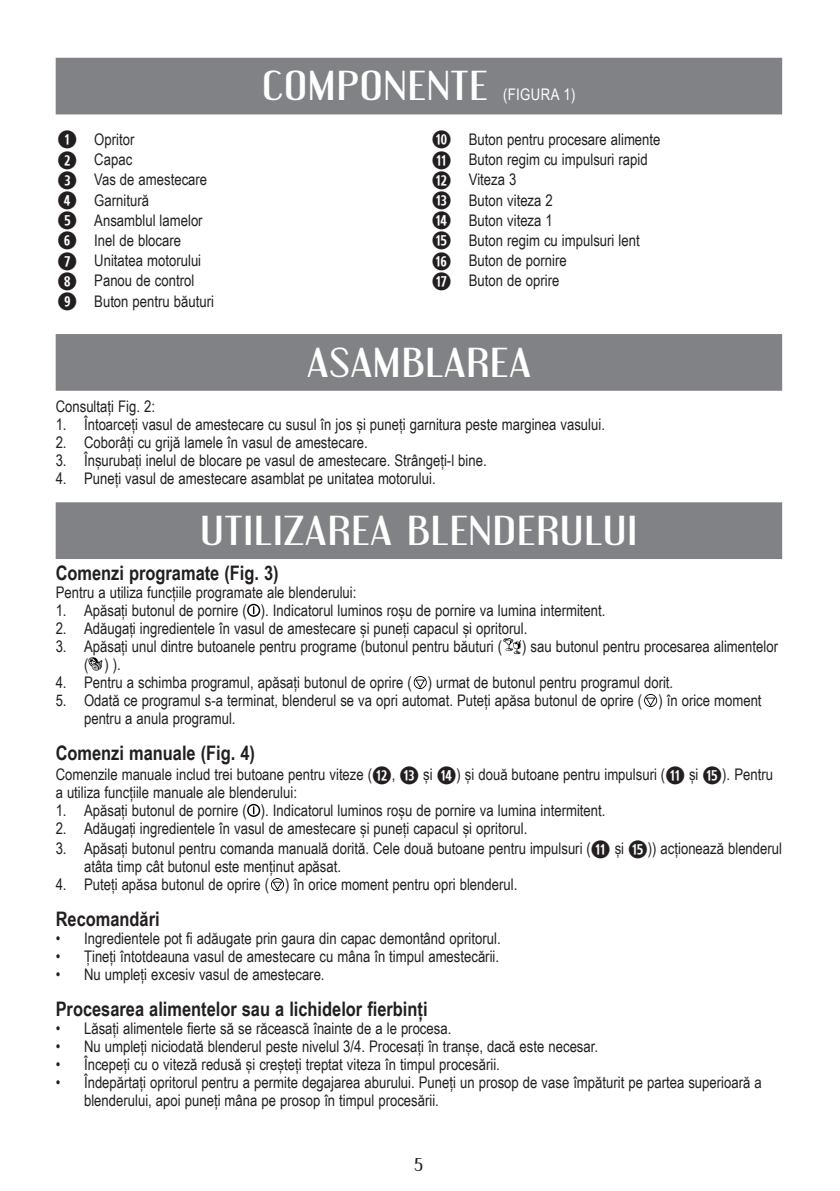
<style>
.page{position:relative;width:840px;height:1191px;background:#fff}
.page>*{position:absolute;margin:0;border:0;box-sizing:border-box;transform-origin:0 0}
.t1{font:36px "Engebrechtre Rg";letter-spacing:.025em;color:#fff;scale:1.2 1}
.body{font:700 24px "Combi Numerals Pro";color:#231f20}
.Side_hreading{font:700 20px "Arial Narrow";color:#231f20}
.Body{font:16px/18px "Arial Narrow";color:#231f20}
.body-2{font:16px "Arial Narrow";color:#231f20}
.t2{font:16px "Arial Narrow";letter-spacing:.025em;color:#fff}
.t3{font:16px "Engebrechtre Rg";color:#231f20}
.s1{font-family:"Combi Numerals Pro";font-weight:700;font-size:24px}
</style>
<div class="page">
<div style="left:56px;top:58px;width:725px;height:56px;background:#808285"></div>
<div style="left:56px;top:334px;width:725px;height:57px;background:#808285"></div>
<div style="left:56px;top:502px;width:725px;height:57px;background:#808285"></div>
<svg style="left:247px;top:604px;width:13px;height:13px"></svg>
<svg style="left:503px;top:638px;width:17px;height:16px"></svg>
<svg style="left:88px;top:657px;width:14px;height:14px"></svg>
<svg style="left:413px;top:676px;width:13px;height:13px"></svg>
<svg style="left:644px;top:694px;width:12px;height:13px"></svg>
<svg style="left:247px;top:804px;width:13px;height:13px"></svg>
<svg style="left:271px;top:878px;width:13px;height:13px"></svg>
<p class="body" style="left:57px;top:131px;width:21px">Q</p>
<p class="body-2" style="left:94px;top:127px;width:42px">Opritor</p>
<p class="body" style="left:57px;top:151px;width:21px">W</p>
<p class="body-2" style="left:94px;top:148px;width:39px">Capac</p>
<p class="body" style="left:57px;top:171px;width:21px">E</p>
<p class="body-2" style="left:94px;top:168px;width:114px">Vas de amestecare</p>
<p class="body" style="left:57px;top:191px;width:21px">R</p>
<p class="body-2" style="left:94px;top:188px;width:56px">Garnitură</p>
<p class="body" style="left:57px;top:211px;width:21px">T</p>
<p class="body-2" style="left:94px;top:208px;width:110px">Ansamblul lamelor</p>
<p class="body" style="left:57px;top:232px;width:21px">Y</p>
<p class="body-2" style="left:94px;top:228px;width:88px">Inel de blocare</p>
<p class="body" style="left:57px;top:252px;width:21px">U</p>
<p class="body-2" style="left:94px;top:249px;width:108px">Unitatea motorului</p>
<p class="body" style="left:57px;top:272px;width:21px">I</p>
<p class="body-2" style="left:94px;top:269px;width:101px">Panou de control</p>
<p class="body" style="left:57px;top:292px;width:21px">O</p>
<p class="body-2" style="left:94px;top:289px;width:121px">Buton pentru băuturi</p>
<p class="t1" style="left:262px;top:64px;width:189px">COMPONENTE</p>
<p class="t2" style="left:502px;top:83px;width:74px">(FIGURA 1)</p>
<p class="body" style="left:431px;top:131px;width:21px">A</p>
<p class="body-2" style="left:468px;top:127px;width:193px">Buton pentru procesare alimente</p>
<p class="body" style="left:431px;top:151px;width:21px">S</p>
<p class="body-2" style="left:468px;top:148px;width:180px">Buton regim cu impulsuri rapid</p>
<p class="body" style="left:431px;top:171px;width:21px">D</p>
<p class="body-2" style="left:468px;top:168px;width:49px">Viteza 3</p>
<p class="body" style="left:431px;top:191px;width:21px">F</p>
<p class="body-2" style="left:468px;top:188px;width:85px">Buton viteza 2</p>
<p class="body" style="left:431px;top:211px;width:21px">G</p>
<p class="body-2" style="left:468px;top:208px;width:85px">Buton viteza 1</p>
<p class="body" style="left:431px;top:232px;width:21px">H</p>
<p class="body-2" style="left:468px;top:228px;width:172px">Buton regim cu impulsuri lent</p>
<p class="body" style="left:431px;top:252px;width:21px">J</p>
<p class="body-2" style="left:468px;top:249px;width:99px">Buton de pornire</p>
<p class="body" style="left:431px;top:272px;width:21px">K</p>
<p class="body-2" style="left:468px;top:269px;width:92px">Buton de oprire</p>
<p class="t1" style="left:307px;top:340px;width:188px">ASAMBLAREA</p>
<p class="Body" style="left:56px;top:396px;width:101px">Consultați Fig. 2:</p>
<p class="Body" style="left:56px;top:414px;width:550px">1. Întoarceți vasul de amestecare cu susul în jos și puneți garnitura peste marginea vasului.</p>
<p class="Body" style="left:56px;top:432px;width:313px">2. Coborâți cu grijă lamele în vasul de amestecare.</p>
<p class="Body" style="left:56px;top:450px;width:432px">3. Înșurubați inelul de blocare pe vasul de amestecare. Strângeți-l bine.</p>
<p class="Body" style="left:56px;top:468px;width:381px">4. Puneți vasul de amestecare asamblat pe unitatea motorului.</p>
<p class="t1" style="left:200px;top:508px;width:365px">UTILIZAREA BLENDERULUI</p>
<p class="Side_hreading" style="left:56px;top:557px;width:224px">Comenzi programate (Fig. 3)</p>
<p class="Body" style="left:56px;top:582px;width:302px">Pentru a utiliza funcțiile programate ale blenderului:</p>
<p class="Body" style="left:56px;top:600px;width:551px">1. Apăsați butonul de pornire ( ). Indicatorul luminos roșu de pornire va lumina intermitent.</p>
<p class="Body" style="left:56px;top:618px;width:473px">2. Adăugați ingredientele în vasul de amestecare și puneți capacul și opritorul.</p>
<p class="Body" style="left:84px;top:636px;width:695px;text-indent:-28px">3. Apăsați unul dintre butoanele pentru programe (butonul pentru băuturi ( ) sau butonul pentru procesarea alimentelor ( ) ).</p>
<p class="Body" style="left:56px;top:672px;width:618px">4. Pentru a schimba programul, apăsați butonul de oprire ( ) urmat de butonul pentru programul dorit.</p>
<p class="Body" style="left:84px;top:690px;width:678px;text-indent:-28px">5. Odată ce programul s-a terminat, blenderul se va opri automat. Puteți apăsa butonul de oprire ( ) în orice moment pentru a anula programul.</p>
<p class="Side_hreading" style="left:56px;top:737px;width:201px">Comenzi manuale (Fig. 4)</p>
<p class="Body" style="left:56px;top:764px;width:718px">Comenzile manuale includ trei butoane pentru viteze (<span class="s1">D</span>, <span class="s1">F</span> și <span class="s1">G</span>) și două butoane pentru impulsuri (<span class="s1">S</span> și <span class="s1">H</span>). Pentru a utiliza funcțiile manuale ale blenderului:</p>
<p class="Body" style="left:56px;top:800px;width:551px">1. Apăsați butonul de pornire ( ). Indicatorul luminos roșu de pornire va lumina intermitent.</p>
<p class="Body" style="left:56px;top:818px;width:473px">2. Adăugați ingredientele în vasul de amestecare și puneți capacul și opritorul.</p>
<p class="Body" style="left:84px;top:838px;width:699px;text-indent:-28px">3. Apăsați butonul pentru comanda manuală dorită. Cele două butoane pentru impulsuri (<span class="s1">S</span> și <span class="s1">H</span>)) acționează blenderul atâta timp cât butonul este menținut apăsat.</p>
<p class="Body" style="left:56px;top:874px;width:463px">4. Puteți apăsa butonul de oprire ( ) în orice moment pentru opri blenderul.</p>
<p class="Side_hreading" style="left:56px;top:903px;width:105px">Recomandări</p>
<p class="Body" style="left:56px;top:928px;width:446px">• Ingredientele pot fi adăugate prin gaura din capac demontând opritorul.</p>
<p class="Body" style="left:56px;top:946px;width:444px">• Țineți întotdeauna vasul de amestecare cu mâna în timpul amestecării.</p>
<p class="Body" style="left:56px;top:964px;width:270px">• Nu umpleți excesiv vasul de amestecare.</p>
<p class="Side_hreading" style="left:56px;top:993px;width:373px">Procesarea alimentelor sau a lichidelor fierbinți</p>
<p class="Body" style="left:56px;top:1018px;width:397px">• Lăsați alimentele fierte să se răcească înainte de a le procesa.</p>
<p class="Body" style="left:56px;top:1036px;width:543px">• Nu umpleți niciodată blenderul peste nivelul 3/4. Procesați în tranșe, dacă este necesar.</p>
<p class="Body" style="left:56px;top:1054px;width:445px">• Începeți cu o viteză redusă și creșteți treptat viteza în timpul procesării.</p>
<p class="Body" style="left:84px;top:1072px;width:678px;text-indent:-28px">• Îndepărtați opritorul pentru a permite degajarea aburului. Puneți un prosop de vase împăturit pe partea superioară a blenderului, apoi puneți mâna pe prosop în timpul procesării.</p>
<p class="t3" style="left:414px;top:1154px;width:10px">5</p>
</div>
